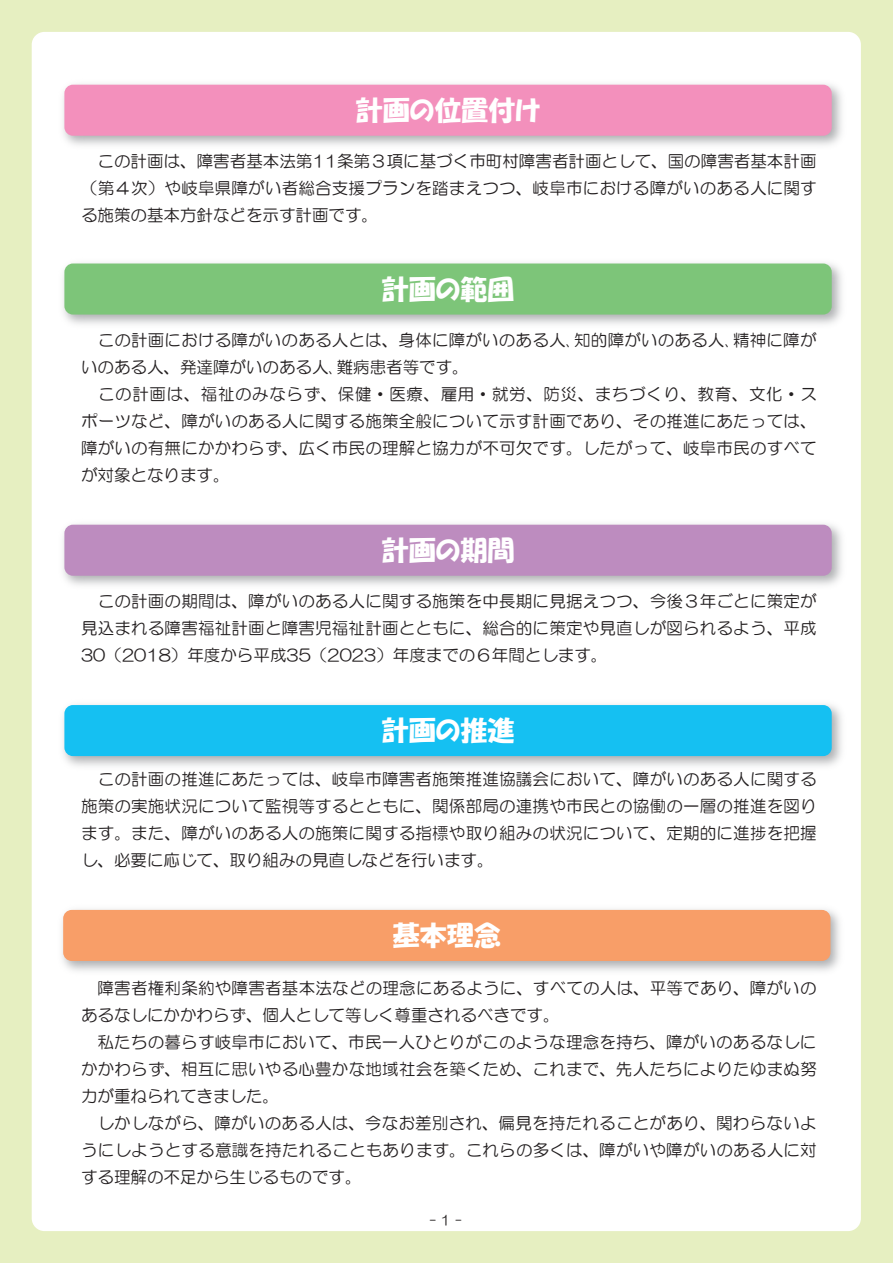
<style>
.page{position:relative;width:893px;height:1263px;background:#e6efc1}
.page>*{position:absolute;margin:0;border:0;box-sizing:border-box;transform-origin:0 0}
.t1{font:27px "HGP Soei Kakupoptai";color:#fff}
.t2{font:16.5px/27px "HG Maru Gothic MPRO";letter-spacing:.015em;color:#231f20;text-align:justify}
.t3{font:13.5px "HG Maru Gothic MPRO";color:#231f20}
</style>
<div class="page">
<div style="left:32px;top:32px;width:829px;height:1199px;background:#fff;border-radius:13px"></div>
<div style="left:64px;top:85px;width:768px;height:51px;background:#f390bc;border-radius:9px"></div>
<div style="left:64px;top:263px;width:768px;height:52px;background:#7dc579;border-radius:9px"></div>
<div style="left:64px;top:525px;width:768px;height:51px;background:#bd8cbf;border-radius:9px"></div>
<div style="left:64px;top:705px;width:768px;height:51px;background:#15c0f2;border-radius:9px"></div>
<img style="left:62px;top:909px;width:778px;height:62px">
<div style="left:63px;top:910px;width:767px;height:51px;background:#f89e68;border-radius:9px"></div>
<h1 class="t1" style="left:356px;top:97px;width:186px">計画の位置付け</h1>
<p class="t2" style="left:81px;top:147px;width:737px">　この計画は、障害者基本法第11条第３項に基づく市町村障害者計画として、国の障害者基本計画（第４次）や岐阜県障がい者総合支援プランを踏まえつつ、岐阜市における障がいのある人に関する施策の基本方針などを示す計画です。</p>
<h1 class="t1" style="left:382px;top:275px;width:134px">計画の範囲</h1>
<p class="t2" style="left:81px;top:326px;width:737px;text-align:left">　この計画における障がいのある人とは、身体に障がいのある人､知的障がいのある人､精神に障がいのある人、発達障がいのある人､難病患者等です。<br>　この計画は、福祉のみならず、保健・医療、雇用・就労、防災、まちづくり、教育、文化・スポーツなど、障がいのある人に関する施策全般について示す計画であり、その推進にあたっては、障がいの有無にかかわらず、広く市民の理解と協力が不可欠です。したがって、岐阜市民のすべてが対象となります。</p>
<h1 class="t1" style="left:382px;top:537px;width:134px">計画の期間</h1>
<p class="t2" style="left:81px;top:588px;width:737px">　この計画の期間は、障がいのある人に関する施策を中長期に見据えつつ、今後３年ごとに策定が見込まれる障害福祉計画と障害児福祉計画とともに、総合的に策定や見直しが図られるよう、平成30（2018）年度から平成35（2023）年度までの６年間とします。</p>
<h1 class="t1" style="left:382px;top:717px;width:134px">計画の推進</h1>
<p class="t2" style="left:81px;top:766px;width:737px">　この計画の推進にあたっては、岐阜市障害者施策推進協議会において、障がいのある人に関する施策の実施状況について監視等するとともに、関係部局の連携や市民との協働の一層の推進を図ります。また、障がいのある人の施策に関する指標や取り組みの状況について、定期的に進捗を把握し、必要に応じて、取り組みの見直しなどを行います。</p>
<h1 class="t1" style="left:393px;top:922px;width:109px">基本理念</h1>
<p class="t2" style="left:81px;top:974px;width:737px;text-align:left">　障害者権利条約や障害者基本法などの理念にあるように、すべての人は、平等であり、障がいのあるなしにかかわらず、個人として等しく尊重されるべきです。<br>　私たちの暮らす岐阜市において、市民一人ひとりがこのような理念を持ち、障がいのあるなしにかかわらず、相互に思いやる心豊かな地域社会を築くため、これまで、先人たちによりたゆまぬ努力が重ねられてきました。<br>　しかしながら、障がいのある人は、今なお差別され、偏見を持たれることがあり、関わらないようにしようとする意識を持たれることもあります。これらの多くは、障がいや障がいのある人に対する理解の不足から生じるものです。</p>
<p class="t3" style="left:429px;top:1213px;width:34px">- 1 -</p>
</div>
